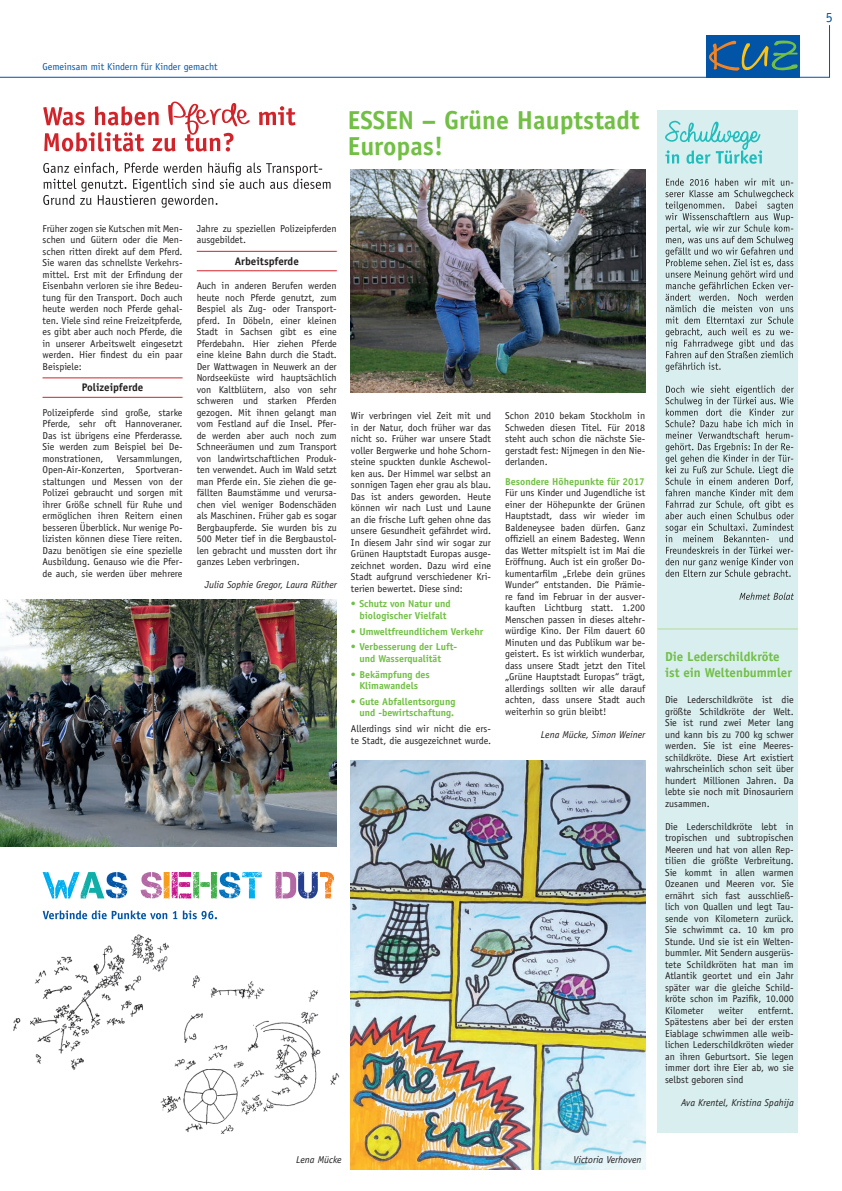
<style>
.page{position:relative;width:842px;height:1191px;background:#fff}
.page>*{position:absolute;margin:0;border:0;box-sizing:border-box;transform-origin:0 0}
.t1{font:700 26px/26px "Officina Sans Std";color:#71bf44}
.t2{font:14px "Officina Sans Std";color:#0154a6}
.t3{font:700 13px/16px "Officina Sans Std";color:#71bf44}
.t4{font:700 11px "Officina Sans Std";color:#231f20}
.t5{font:10px/11.5px "Officina Sans Std";color:#231f20;text-align:justify}
.t6{font:700 10px/11.5px "Officina Sans Std";color:#71bf44;text-align:center}
.t7{font:italic 10px "Officina Sans Std";color:#231f20}
.t8{font:10px "Officina Sans Std";color:#0154a6}
</style>
<div class="page">
<svg style="left:0;top:25px;width:830px;height:53px"></svg>
<div style="left:706px;top:35px;width:93px;height:42px;background:#0154a6"></div>
<svg style="left:708px;top:40px;width:90px;height:31px"></svg>
<div style="left:658px;top:111px;width:140px;height:1022px;background:#d8eeef"></div>
<img style="left:0;top:599px;width:337px;height:247px">
<hr style="left:43px;top:377px;width:140px;height:1px;background:#d1232a">
<hr style="left:43px;top:397px;width:140px;height:1px;background:#d1232a">
<hr style="left:197px;top:251px;width:140px;height:1px;background:#d1232a">
<hr style="left:197px;top:270px;width:140px;height:1px;background:#d1232a">
<hr style="left:658px;top:628px;width:140px;height:1px;background:#b6da9b">
<img style="left:351px;top:169px;width:294px;height:223px">
<img style="left:351px;top:760px;width:294px;height:409px">
<img style="left:13px;top:919px;width:327px;height:214px">
<svg style="left:43px;top:910px;width:174px;height:9px"></svg>
<svg style="left:276px;top:871px;width:58px;height:27px"></svg>
<svg style="left:141px;top:872px;width:121px;height:26px"></svg>
<svg style="left:43px;top:872px;width:84px;height:26px"></svg>
<svg style="left:43px;top:163px;width:288px;height:45px"></svg>
<svg style="left:43px;top:102px;width:252px;height:49px"></svg>
<svg style="left:739px;top:592px;width:55px;height:8px"></svg>
<svg style="left:665px;top:385px;width:129px;height:194px"></svg>
<svg style="left:665px;top:178px;width:129px;height:194px"></svg>
<svg style="left:665px;top:121px;width:97px;height:43px"></svg>
<p class="t8" style="left:43px;top:61px;width:177px">Gemeinsam mit Kindern für Kinder gemacht</p>
<h1 class="t1" style="left:348px;top:107px;width:293px">ESSEN – Grüne Hauptstadt<br>Europas!</h1>
<p class="t5" style="left:43px;top:222px;width:142px">Früher zogen sie Kutschen mit Men&shy;schen und Gütern oder die Men&shy;schen ritten direkt auf dem Pferd.<br>Sie waren das schnellste Verkehrs&shy;mittel. Erst mit der Erfindung der Eisenbahn verloren sie ihre Bedeu&shy;tung für den Transport. Doch auch heute werden noch Pferde gehal&shy;ten. Viele sind reine Freizeitpferde, es gibt aber auch noch Pferde, die in unserer Arbeitswelt eingesetzt werden. Hier findest du ein paar Beispiele:</p>
<p class="t4" style="left:82px;top:380px;width:63px">Polizeipferde</p>
<p class="t5" style="left:43px;top:406px;width:142px">Polizeipferde sind große, starke Pferde, sehr oft Hannoveraner.<br>Das ist übrigens eine Pferderasse.<br>Sie werden zum Beispiel bei De&shy;monstrationen,</p>
<p class="t5" style="left:43px;top:452px;width:142px;text-indent:74px">Versammlungen, Open-Air-Konzerten, Sportveran&shy;staltungen und Messen von der Polizei gebraucht und sorgen mit ihrer Größe schnell für Ruhe und ermöglichen ihren Reitern einen besseren Überblick. Nur wenige Po&shy;lizisten können diese Tiere reiten.<br>Dazu benötigen sie eine spezielle Ausbildung. Genauso wie die Pfer&shy;de auch, sie werden über mehrere</p>
<p class="t5" style="left:197px;top:222px;width:142px">Jahre zu speziellen Polizeipferden ausgebildet.</p>
<p class="t4" style="left:235px;top:254px;width:66px">Arbeitspferde</p>
<p class="t5" style="left:197px;top:280px;width:142px">Auch in anderen Berufen werden heute noch Pferde genutzt, zum Bespiel als Zug- oder Transport&shy;pferd. In Döbeln, einer kleinen Stadt in Sachsen gibt es eine Pferdebahn. Hier ziehen Pferde eine kleine Bahn durch die Stadt.<br>Der Wattwagen in Neuwerk an der Nordseeküste wird hauptsächlich von Kaltblütern, also von sehr schweren und starken Pferden gezogen. Mit ihnen gelangt man vom Festland auf die Insel. Pfer&shy;de werden aber auch noch zum Schneeräumen und zum Transport von landwirtschaftlichen Produk&shy;ten verwendet. Auch im Wald setzt man Pferde ein. Sie ziehen die ge&shy;fällten Baumstämme und verursa&shy;chen viel weniger Bodenschäden als Maschinen. Früher gab es sogar Bergbaupferde. Sie wurden bis zu 500 Meter tief in die Bergbaustol&shy;len gebracht und mussten dort ihr ganzes Leben verbringen.</p>
<p class="t7" style="left:205px;top:579px;width:133px">Julia Sophie Gregor, Laura Rüther</p>
<p class="t5" style="left:351px;top:410px;width:142px">Wir verbringen viel Zeit mit und in der Natur, doch früher war das nicht so. Früher war unsere Stadt voller Bergwerke und hohe Schorn&shy;steine spuckten dunkle Aschewol&shy;ken aus. Der Himmel war selbst an sonnigen Tagen eher grau als blau.<br>Das ist anders geworden. Heute können wir nach Lust und Laune an die frische Luft gehen ohne das unsere Gesundheit gefährdet wird.<br>In diesem Jahr sind wir sogar zur Grünen Hauptstadt Europas ausge&shy;zeichnet worden. Dazu wird eine Stadt aufgrund verschiedener Kri&shy;terien bewertet. Diese sind:</p>
<p class="t6" style="left:351px;top:598px;width:101px">• Schutz von Natur und biologischer Vielfalt</p>
<p class="t6" style="left:351px;top:625px;width:134px">• Umweltfreundlichem Verkehr</p>
<p class="t6" style="left:359px;top:641px;width:99px;text-align:left;text-indent:-8px">• Verbesserung der Luft&shy;und Wasserqualität</p>
<p class="t6" style="left:351px;top:668px;width:80px">• Bekämpfung des<br>Klimawandels</p>
<p class="t6" style="left:351px;top:695px;width:106px;text-align:right">• Gute Abfallentsorgung und -bewirtschaftung.</p>
<p class="t5" style="left:351px;top:723px;width:142px">Allerdings sind wir nicht die ers&shy;te Stadt, die ausgezeichnet wurde.</p>
<p class="t5" style="left:505px;top:410px;width:142px">Schon 2010 bekam Stockholm in Schweden diesen Titel. Für 2018 steht auch schon die nächste Sie&shy;gerstadt fest: Nijmegen in den Nie&shy;derlanden.</p>
<p class="t6" style="left:505px;top:475px;width:141px">Besondere Höhepunkte für 2017</p>
<p class="t5" style="left:505px;top:487px;width:142px">Für uns Kinder und Jugendliche ist einer der Höhepunkte der Grünen Hauptstadt, dass wir wieder im Baldeneysee baden dürfen. Ganz offiziell an einem Badesteg. Wenn das Wetter mitspielt ist im Mai die Eröffnung. Auch ist ein großer Do&shy;kumentarfilm „Erlebe dein grünes Wunder“ entstanden. Die Prämie&shy;re fand im Februar in der ausver&shy;kauften Lichtburg statt. 1.200<br>Menschen passen in dieses altehr&shy;würdige Kino. Der Film dauert 60<br>Minuten und das Publikum war be&shy;geistert. Es ist wirklich wunderbar, dass unsere Stadt jetzt den Titel „Grüne Hauptstadt Europas“ trägt, allerdings sollten wir alle darauf achten, dass unsere Stadt auch weiterhin so grün bleibt!</p>
<p class="t7" style="left:541px;top:728px;width:106px">Lena Mücke, Simon Weiner</p>
<p class="t7" style="left:296px;top:1154px;width:47px">Lena Mücke</p>
<p class="t7" style="left:574px;top:1154px;width:69px">Victoria Verhoven</p>
<h3 class="t3" style="left:665px;top:648px;width:128px">Die Lederschildkröte ist ein Weltenbummler</h3>
<p class="t5" style="left:665px;top:694px;width:130px">Die Lederschildkröte ist die größte Schildkröte der Welt.<br>Sie ist rund zwei Meter lang und kann bis zu 700 kg schwer werden. Sie ist eine Meeres&shy;schildkröte. Diese Art existiert wahrscheinlich schon seit über hundert Millionen Jahren. Da lebte sie noch mit Dinosauriern zusammen.</p>
<p class="t5" style="left:665px;top:820px;width:130px">Die Lederschildkröte lebt in tropischen und subtropischen Meeren und hat von allen Rep&shy;tilien die größte Verbreitung.<br>Sie kommt in allen warmen Ozeanen und Meeren vor. Sie ernährt sich fast ausschließ&shy;lich von Quallen und legt Tau&shy;sende von Kilometern zurück.<br>Sie schwimmt ca. 10 km pro Stunde. Und sie ist ein Welten&shy;bummler. Mit Sendern ausgerüs&shy;tete Schildkröten hat man im Atlantik geortet und ein Jahr später war die gleiche Schild&shy;kröte schon im Pazifik, 10.000<br>Kilometer</p>
<p class="t5" style="left:665px;top:1004px;width:130px;text-indent:93px">entfernt.<br>Spätestens aber bei der ersten Eiablage schwimmen alle weib&shy;lichen Lederschildkröten wieder an ihren Geburtsort. Sie legen immer dort ihre Eier ab, wo sie selbst geboren sind</p>
<p class="t7" style="left:681px;top:1096px;width:114px">Ava Krentel, Kristina Spahija</p>
<p class="t5" style="left:718px;top:1004px;width:27px">weiter</p>
<h2 class="t2" style="left:826px;top:9px;width:8px">5</h2>
</div>
